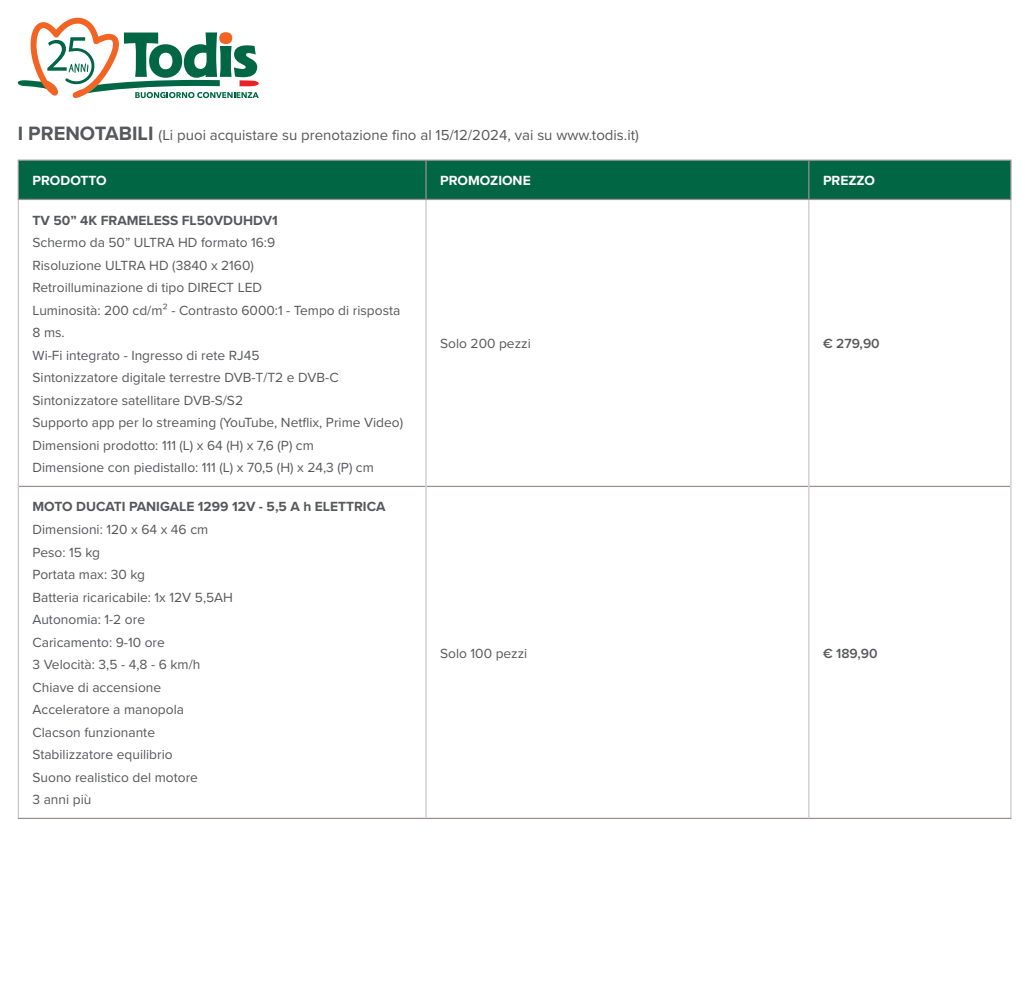
<style>
.page{position:relative;width:1028px;height:993px;background:#fff}
.page>*{position:absolute;margin:0;border:0;box-sizing:border-box;transform-origin:0 0}
.Titolo{font:15px "Proxima Nova";color:#57585a}
.t1{font:13.75px/22.5px "Proxima Nova";color:#57585a}
.t2{font:700 13.75px "Proxima Nova";color:#fff}
.Semibold{font:600 13.75px "Proxima Nova";color:#57585a}
.s1{font-weight:700;font-size:20px}
.s2{font-weight:700}
</style>
<div class="page">
<svg style="left:17px;top:17px;width:242px;height:81px"></svg>
<div style="left:19px;top:161px;width:991px;height:38px;background:#064"></div>
<hr style="left:18px;top:199px;width:408px;height:1px;background:#999190">
<hr style="left:426px;top:199px;width:382px;height:1px;background:#999190">
<hr style="left:808px;top:199px;width:203px;height:1px;background:#999190">
<hr style="left:19px;top:485px;width:406px;height:2px;background:#999190">
<hr style="left:426px;top:485px;width:382px;height:2px;background:#999190">
<hr style="left:809px;top:485px;width:201px;height:2px;background:#999190">
<hr style="left:18px;top:817px;width:408px;height:1px;background:#999190">
<hr style="left:426px;top:817px;width:382px;height:1px;background:#999190">
<hr style="left:808px;top:817px;width:203px;height:1px;background:#999190">
<hr style="left:18px;top:200px;width:1px;height:286px;background:#c7c8ca">
<hr style="left:425px;top:200px;width:1px;height:286px;background:#c7c8ca">
<hr style="left:808px;top:200px;width:1px;height:286px;background:#c7c8ca">
<hr style="left:1010px;top:200px;width:1px;height:286px;background:#c7c8ca">
<hr style="left:18px;top:486px;width:1px;height:331px;background:#c7c8ca">
<hr style="left:425px;top:486px;width:1px;height:331px;background:#c7c8ca">
<hr style="left:808px;top:486px;width:1px;height:331px;background:#c7c8ca">
<hr style="left:1010px;top:486px;width:1px;height:331px;background:#c7c8ca">
<hr style="left:18px;top:159px;width:408px;height:2px;background:#999190">
<hr style="left:18px;top:161px;width:1px;height:38px;background:#999190">
<hr style="left:426px;top:159px;width:382px;height:2px;background:#999190">
<hr style="left:425px;top:161px;width:1px;height:38px;background:#999190">
<hr style="left:808px;top:159px;width:203px;height:2px;background:#999190">
<hr style="left:808px;top:161px;width:1px;height:38px;background:#999190">
<hr style="left:1010px;top:161px;width:1px;height:38px;background:#999190">
<p class="Titolo" style="left:18px;top:124px;width:622px"><span class="s1">I PRENOTABILI</span> (Li puoi acquistare su prenotazione fino al 15/12/2024, vai su www.todis.it)</p>
<p class="t2" style="left:33px;top:170px;width:76px">PRODOTTO</p>
<p class="t2" style="left:440px;top:170px;width:92px">PROMOZIONE</p>
<p class="t2" style="left:823px;top:170px;width:54px">PREZZO</p>
<p class="t1" style="left:33px;top:208px;width:372px"><span class="s2">TV 50” 4K FRAMELESS FL50VDUHDV1<br></span>Schermo da 50” ULTRA HD formato 16:9<br>Risoluzione ULTRA HD (3840 x 2160)<br>Retroilluminazione di tipo DIRECT LED<br>Luminosità: 200 cd/m² - Contrasto 6000:1 - Tempo di risposta 8 ms.<br>Wi-Fi integrato - Ingresso di rete RJ45<br>Sintonizzatore digitale terrestre DVB-T/T2 e DVB-C Sintonizzatore satellitare DVB-S/S2<br>Supporto app per lo streaming (YouTube, Netflix, Prime Video)<br>Dimensioni prodotto: 111 (L) x 64 (H) x 7,6 (P) cm<br>Dimensione con piedistallo: 111 (L) x 70,5 (H) x 24,3 (P) cm</p>
<p class="t1" style="left:440px;top:332px;width:92px">Solo 200 pezzi</p>
<p class="Semibold" style="left:823px;top:333px;width:58px">€ 279,90</p>
<p class="t1" style="left:33px;top:495px;width:354px"><span class="s2">MOTO DUCATI PANIGALE 1299 12V - 5,5 A h ELETTRICA<br></span>Dimensioni: 120 x 64 x 46 cm<br>Peso: 15 kg<br>Portata max: 30 kg<br>Batteria ricaricabile: 1x 12V 5,5AH<br>Autonomia: 1-2 ore<br>Caricamento: 9-10 ore<br>3 Velocità: 3,5 - 4,8 - 6 km/h<br>Chiave di accensione<br>Acceleratore a manopola<br>Clacson funzionante<br>Stabilizzatore equilibrio<br>Suono realistico del motore<br>3 anni più</p>
<p class="t1" style="left:440px;top:641px;width:89px">Solo 100 pezzi</p>
<p class="Semibold" style="left:823px;top:642px;width:56px">€ 189,90</p>
</div>
